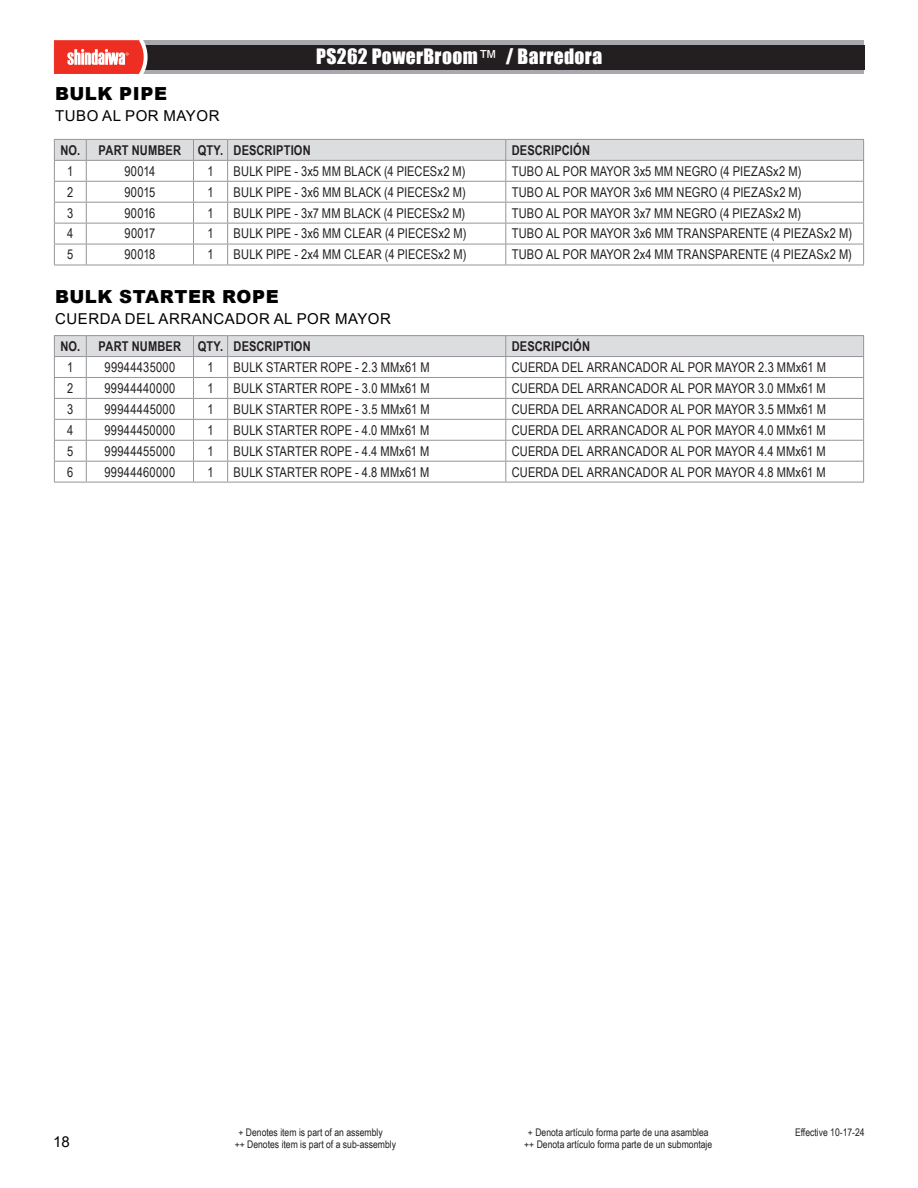
<style>
.page{position:relative;width:918px;height:1188px;background:#fff}
.page>*{position:absolute;margin:0;border:0;box-sizing:border-box;transform-origin:0 0}
.t1{font:19.5px "Impact";letter-spacing:.02em;color:#fff}
.t2{font:900 18px "Arial";letter-spacing:.035em;color:#000}
.t3{font:15px "Arial";letter-spacing:.035em;color:#000}
.t4{font:13.5px "Arial Narrow";letter-spacing:.015em;color:#231f20}
.t5{font:700 13.5px "Arial Narrow";letter-spacing:.01em;color:#231f20}
.t6{font:10.5px "Arial Narrow";color:#231f20}
.s1{font-family:"Arial"}
</style>
<div class="page">
<div style="left:143px;top:41px;width:721px;height:33px;background:#a8a9ad"></div>
<div style="left:145px;top:45px;width:719px;height:24px;background:#231f20"></div>
<svg style="left:54px;top:40px;width:94px;height:34px;background:#ef6158"></svg>
<hr style="left:54px;top:265px;width:32px;height:1px;background:#939598">
<hr style="left:86px;top:265px;width:107px;height:1px;background:#939598">
<hr style="left:194px;top:265px;width:34px;height:1px;background:#939598">
<hr style="left:228px;top:265px;width:278px;height:1px;background:#939598">
<hr style="left:506px;top:265px;width:358px;height:1px;background:#939598">
<svg style="left:54px;top:139px;width:810px;height:126px"></svg>
<hr style="left:54px;top:335px;width:32px;height:1px;background:#939598">
<hr style="left:86px;top:335px;width:107px;height:1px;background:#939598">
<hr style="left:194px;top:335px;width:34px;height:1px;background:#939598">
<hr style="left:228px;top:335px;width:278px;height:1px;background:#939598">
<hr style="left:506px;top:335px;width:358px;height:1px;background:#939598">
<hr style="left:54px;top:482px;width:32px;height:1px;background:#939598">
<hr style="left:86px;top:482px;width:107px;height:1px;background:#939598">
<hr style="left:194px;top:482px;width:34px;height:1px;background:#939598">
<hr style="left:228px;top:482px;width:278px;height:1px;background:#939598">
<hr style="left:506px;top:482px;width:358px;height:1px;background:#939598">
<svg style="left:54px;top:336px;width:810px;height:146px"></svg>
<h2 class="t2" style="left:55px;top:80px;width:113px">BULK PIPE</h2>
<p class="t3" style="left:55px;top:105px;width:166px">TUBO AL POR MAYOR</p>
<h1 class="t1" style="left:316px;top:41px;width:287px">PS262 PowerBroom<span class="s1">™</span> / Barredora</h1>
<p class="t5" style="left:60px;top:140px;width:252px">NO. PART NUMBER QTY. DESCRIPTION</p>
<p class="t5" style="left:512px;top:140px;width:80px">DESCRIPCIÓN</p>
<p class="t4" style="left:67px;top:161px;width:8px">1</p>
<p class="t4" style="left:124px;top:161px;width:32px">90014</p>
<p class="t4" style="left:207px;top:161px;width:8px">1</p>
<p class="t4" style="left:234px;top:161px;width:233px">BULK PIPE - 3x5 MM BLACK (4 PIECESx2 M)</p>
<p class="t4" style="left:512px;top:161px;width:291px">TUBO AL POR MAYOR 3x5 MM NEGRO (4 PIEZASx2 M)</p>
<p class="t4" style="left:67px;top:182px;width:8px">2</p>
<p class="t4" style="left:124px;top:182px;width:33px">90015</p>
<p class="t4" style="left:207px;top:182px;width:8px">1</p>
<p class="t4" style="left:234px;top:182px;width:234px">BULK PIPE - 3x6 MM BLACK (4 PIECESx2 M)</p>
<p class="t4" style="left:512px;top:182px;width:291px">TUBO AL POR MAYOR 3x6 MM NEGRO (4 PIEZASx2 M)</p>
<p class="t4" style="left:67px;top:203px;width:8px">3</p>
<p class="t4" style="left:124px;top:203px;width:33px">90016</p>
<p class="t4" style="left:207px;top:203px;width:8px">1</p>
<p class="t4" style="left:234px;top:203px;width:233px">BULK PIPE - 3x7 MM BLACK (4 PIECESx2 M)</p>
<p class="t4" style="left:512px;top:203px;width:291px">TUBO AL POR MAYOR 3x7 MM NEGRO (4 PIEZASx2 M)</p>
<p class="t4" style="left:67px;top:224px;width:8px">4</p>
<p class="t4" style="left:125px;top:224px;width:32px">90017</p>
<p class="t4" style="left:207px;top:224px;width:8px">1</p>
<p class="t4" style="left:234px;top:224px;width:234px">BULK PIPE - 3x6 MM CLEAR (4 PIECESx2 M)</p>
<p class="t4" style="left:512px;top:224px;width:342px">TUBO AL POR MAYOR 3x6 MM TRANSPARENTE (4 PIEZASx2 M)</p>
<p class="t4" style="left:67px;top:245px;width:8px">5</p>
<p class="t4" style="left:124px;top:245px;width:33px">90018</p>
<p class="t4" style="left:207px;top:245px;width:8px">1</p>
<p class="t4" style="left:234px;top:245px;width:234px">BULK PIPE - 2x4 MM CLEAR (4 PIECESx2 M)</p>
<p class="t4" style="left:512px;top:245px;width:342px">TUBO AL POR MAYOR 2x4 MM TRANSPARENTE (4 PIEZASx2 M)</p>
<h2 class="t2" style="left:55px;top:284px;width:225px">BULK STARTER ROPE</h2>
<p class="t3" style="left:55px;top:309px;width:337px">CUERDA DEL ARRANCADOR AL POR MAYOR</p>
<p class="t5" style="left:60px;top:336px;width:252px">NO. PART NUMBER QTY. DESCRIPTION</p>
<p class="t5" style="left:512px;top:336px;width:80px">DESCRIPCIÓN</p>
<p class="t4" style="left:67px;top:357px;width:8px">1</p>
<p class="t4" style="left:105px;top:357px;width:72px">99944435000</p>
<p class="t4" style="left:207px;top:357px;width:8px">1</p>
<p class="t4" style="left:234px;top:357px;width:198px">BULK STARTER ROPE - 2.3 MMx61 M</p>
<p class="t4" style="left:512px;top:357px;width:316px">CUERDA DEL ARRANCADOR AL POR MAYOR 2.3 MMx61 M</p>
<p class="t4" style="left:67px;top:378px;width:8px">2</p>
<p class="t4" style="left:104px;top:378px;width:72px">99944440000</p>
<p class="t4" style="left:207px;top:378px;width:8px">1</p>
<p class="t4" style="left:234px;top:378px;width:197px">BULK STARTER ROPE - 3.0 MMx61 M</p>
<p class="t4" style="left:512px;top:378px;width:316px">CUERDA DEL ARRANCADOR AL POR MAYOR 3.0 MMx61 M</p>
<p class="t4" style="left:67px;top:399px;width:8px">3</p>
<p class="t4" style="left:104px;top:399px;width:72px">99944445000</p>
<p class="t4" style="left:207px;top:399px;width:8px">1</p>
<p class="t4" style="left:234px;top:399px;width:198px">BULK STARTER ROPE - 3.5 MMx61 M</p>
<p class="t4" style="left:512px;top:399px;width:316px">CUERDA DEL ARRANCADOR AL POR MAYOR 3.5 MMx61 M</p>
<p class="t4" style="left:67px;top:420px;width:8px">4</p>
<p class="t4" style="left:104px;top:420px;width:72px">99944450000</p>
<p class="t4" style="left:207px;top:420px;width:8px">1</p>
<p class="t4" style="left:234px;top:420px;width:197px">BULK STARTER ROPE - 4.0 MMx61 M</p>
<p class="t4" style="left:512px;top:420px;width:315px">CUERDA DEL ARRANCADOR AL POR MAYOR 4.0 MMx61 M</p>
<p class="t4" style="left:67px;top:441px;width:8px">5</p>
<p class="t4" style="left:105px;top:441px;width:72px">99944455000</p>
<p class="t4" style="left:207px;top:441px;width:8px">1</p>
<p class="t4" style="left:234px;top:441px;width:197px">BULK STARTER ROPE - 4.4 MMx61 M</p>
<p class="t4" style="left:512px;top:441px;width:315px">CUERDA DEL ARRANCADOR AL POR MAYOR 4.4 MMx61 M</p>
<p class="t4" style="left:67px;top:462px;width:8px">6</p>
<p class="t4" style="left:104px;top:462px;width:72px">99944460000</p>
<p class="t4" style="left:207px;top:462px;width:8px">1</p>
<p class="t4" style="left:234px;top:462px;width:197px">BULK STARTER ROPE - 4.8 MMx61 M</p>
<p class="t4" style="left:512px;top:462px;width:315px">CUERDA DEL ARRANCADOR AL POR MAYOR 4.8 MMx61 M</p>
<p class="t3" style="left:53px;top:1132px;width:18px">18</p>
<p class="t6" style="left:238px;top:1124px;width:146px">+ Denotes item is part of an assembly</p>
<p class="t6" style="left:528px;top:1124px;width:182px">+ Denota artículo forma parte de una asamblea</p>
<p class="t6" style="left:235px;top:1136px;width:163px">++ Denotes item is part of a sub-assembly</p>
<p class="t6" style="left:524px;top:1136px;width:190px">++ Denota artículo forma parte de un submontaje</p>
<p class="t6" style="left:795px;top:1124px;width:71px">Effective 10-17-24</p>
</div>
